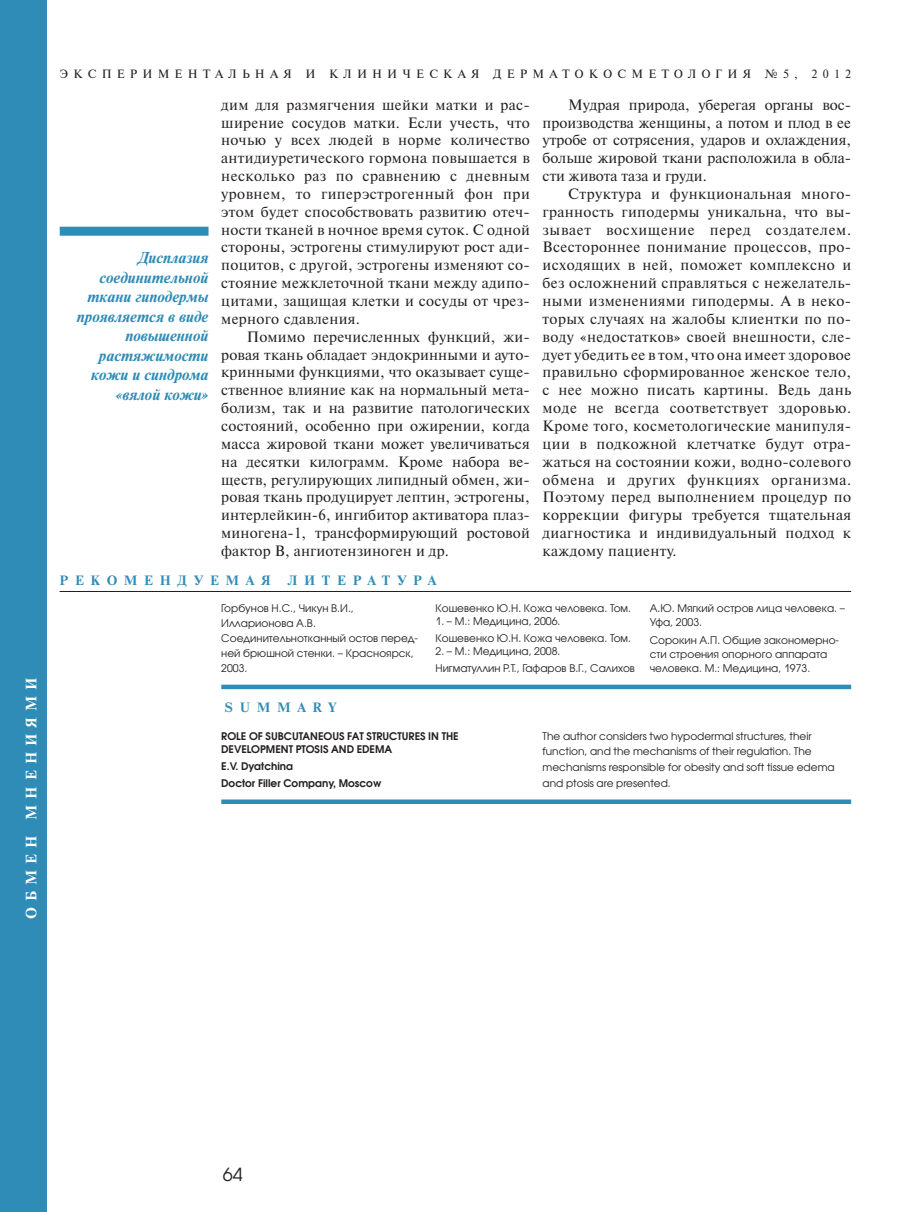
<style>
.page{position:relative;width:915px;height:1212px;background:#fff}
.page>*{position:absolute;margin:0;border:0;box-sizing:border-box;transform-origin:0 0}
.t1{font:18px "Avant Garde Gothic C";color:#231f20}
.t2{font:italic 700 15.75px/19.5px "Newton C";color:#2f8cb6;text-align:right}
.t3{font:15px/17.9px "Newton C";letter-spacing:.015em;color:#231f20;text-align:justify}
.t4{font:700 15px "Newton C";letter-spacing:.4em;color:#fff}
.t5{font:700 13.5px "Newton C";letter-spacing:.5em;color:#2f8cb6}
.t6{font:12px "Newton C";letter-spacing:.43em;color:#231f20}
.t7{font:10.5px/15px "Avant Garde Gothic C";color:#231f20}
.t8{font:600 10.5px/12.9px "Avant Garde Gothic C";color:#231f20}
</style>
<div class="page">
<div style="left:0;top:0;width:47px;height:1212px;background:#2f8cb6"></div>
<hr style="left:60px;top:591px;width:790px;height:1px;background:#231f20">
<hr style="left:221px;top:685px;width:629px;height:4px;background:#2f8cb6">
<div style="left:221px;top:799px;width:629px;height:5px;background:#2f8cb6"></div>
<div style="left:60px;top:227px;width:148px;height:9px;background:#2f8cb6"></div>
<p class="t4" style="left:26px;top:918px;width:242px;rotate:-90deg">ОБМЕН МНЕНИЯМИ</p>
<p class="t6" style="left:60px;top:69px;width:792px">ЭКСПЕРИМЕНТАЛЬНАЯ И КЛИНИЧЕСКАЯ ДЕРМАТОКОСМЕТОЛОГИЯ №5, 2012</p>
<p class="t3" style="left:221px;top:97px;width:310px">дим для размягчения шейки матки и рас&shy;ширение сосудов матки. Если учесть, что ночью у всех людей в норме количество антидиуретического гормона повышается в несколько раз по сравнению с дневным уровнем, то гиперэстрогенный фон при этом будет способствовать развитию отеч&shy;ности тканей в ночное время суток. С одной стороны, эстрогены стимулируют рост ади&shy;поцитов, с другой, эстрогены изменяют со&shy;стояние межклеточной ткани между адипо&shy;цитами, защищая клетки и сосуды от чрез&shy;мерного сдавления.</p>
<p class="t3" style="left:221px;top:329px;width:310px;text-indent:26px">Помимо перечисленных функций, жи&shy;ровая ткань обладает эндокринными и ауто&shy;кринными функциями, что оказывает суще&shy;ственное влияние как на нормальный мета&shy;болизм, так и на развитие патологических состояний, особенно при ожирении, когда масса жировой ткани может увеличиваться на десятки килограмм. Кроме набора ве&shy;ществ, регулирующих липидный обмен, жи&shy;ровая ткань продуцирует лептин, эстрогены, интерлейкин-6, ингибитор активатора плаз&shy;миногена-1, трансформирующий ростовой фактор В, ангиотензиноген и др.</p>
<p class="t3" style="left:542px;top:97px;width:310px;text-indent:26px">Мудрая природа, уберегая органы вос&shy;производства женщины, а потом и плод в ее утробе от сотрясения, ударов и охлаждения, больше жировой ткани расположила в обла&shy;сти живота таза и груди.</p>
<p class="t3" style="left:542px;top:186px;width:310px;text-indent:26px">Структура и функциональная много&shy;гранность гиподермы уникальна, что вы&shy;зывает восхищение перед создателем.<br>Всестороннее понимание процессов, про&shy;исходящих в ней, поможет комплексно и без осложнений справляться с нежелатель&shy;ными изменениями гиподермы. А в неко&shy;торых случаях на жалобы клиентки по по&shy;воду «недостатков» своей внешности, сле&shy;дует убедить ее в том, что она имеет здоровое правильно сформированное женское тело, с нее можно писать картины. Ведь дань моде не всегда соответствует здоровью.<br>Кроме того, косметологические манипуля&shy;ции в подкожной клетчатке будут отра&shy;жаться на состоянии кожи, водно-солевого обмена и других функциях организма.<br>Поэтому перед выполнением процедур по коррекции фигуры требуется тщательная диагностика и индивидуальный подход к каждому пациенту.</p>
<p class="t2" style="left:77px;top:250px;width:133px">Дисплазия соединительной ткани гиподермы проявляется в виде повышенной растяжимости кожи и синдрома «вялой кожи»</p>
<p class="t5" style="left:60px;top:575px;width:212px">РЕКОМЕНДУЕМАЯ</p>
<p class="t5" style="left:287px;top:575px;width:150px">ЛИТЕРАТУРА</p>
<p class="t7" style="left:221px;top:602px;width:198px">Горбунов Н.С., Чикун В.И.,<br>Илларионова А.В.<br>Соединительнотканный остов перед&shy;ней брюшной стенки. – Красноярск,<br>2003.</p>
<p class="t7" style="left:435px;top:602px;width:197px">Кошевенко Ю.Н. Кожа человека. Том.</p>
<p class="t7" style="left:435px;top:613px;width:197px;line-height:17.1px">1. – М.: Медицина, 2006.<br>Кошевенко Ю.Н. Кожа человека. Том.</p>
<p class="t7" style="left:435px;top:643px;width:201px;line-height:17.1px">2. – М.: Медицина, 2008.<br>Нигматуллин Р.Т., Гафаров В.Г., Салихов</p>
<p class="t5" style="left:224px;top:702px;width:113px">SUMMARY</p>
<p class="t7" style="left:649px;top:602px;width:197px;line-height:14px">А.Ю. Мягкий остров лица человека. –<br>Уфа, 2003.</p>
<p class="t7" style="left:649px;top:634px;width:191px;line-height:14px">Сорокин А.П. Общие закономерно&shy;сти строения опорного аппарата человека. М.: Медицина, 1973.</p>
<p class="t8" style="left:221px;top:730px;width:239px">ROLE OF SUBCUTANEOUS FAT STRUCTURES IN THE<br>DEVELOPMENT PTOSIS AND EDEMA</p>
<p class="t8" style="left:221px;top:758px;width:161px;line-height:17.1px">E.V. Dyatchina<br>Doctor Filler Company, Moscow</p>
<p class="t7" style="left:542px;top:729px;width:293px;line-height:15.6px">The author considers two hypodermal structures, their function, and the mechanisms of their regulation. The mechanisms responsible for obesity and soft tissue edema and ptosis are presented.</p>
<p class="t1" style="left:223px;top:1167px;width:21px">64</p>
</div>
